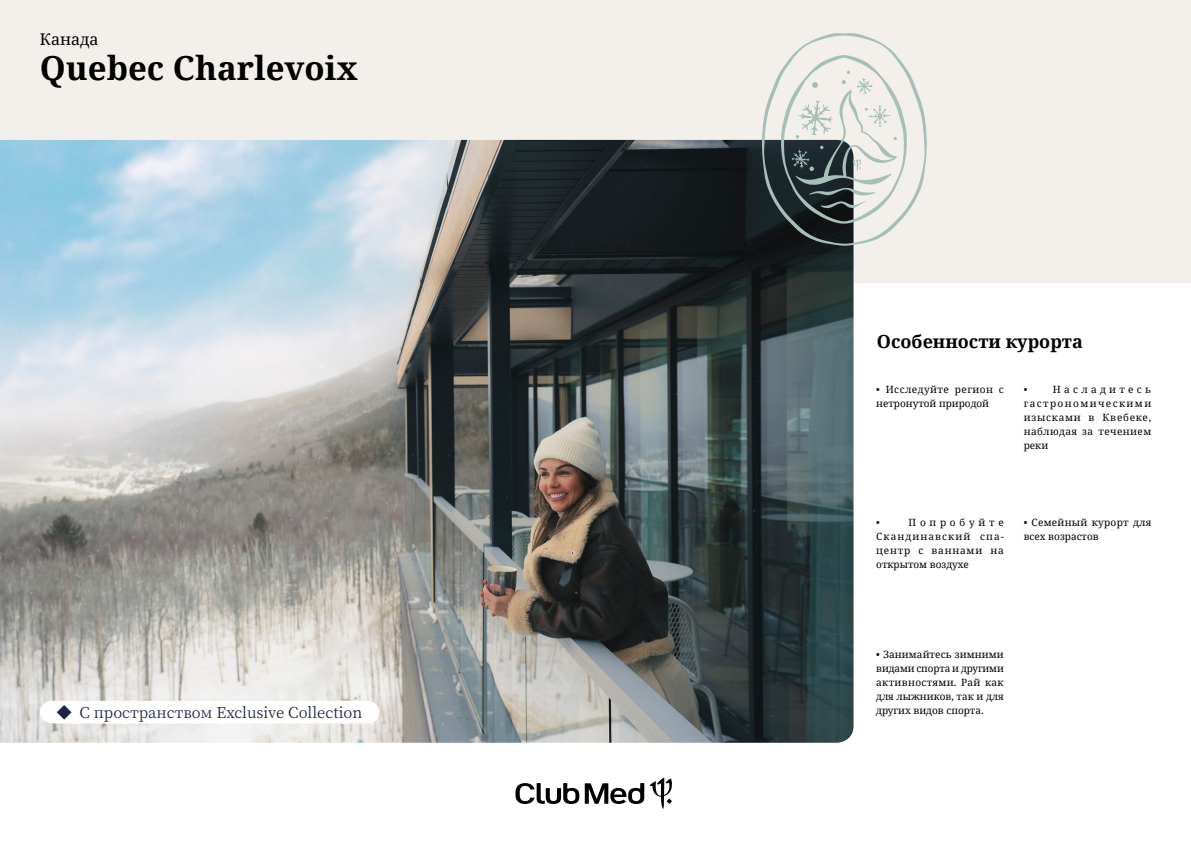
<style>
.page{position:relative;width:1191px;height:842px;background:#f3f0ec}
.page>*{position:absolute;margin:0;border:0;box-sizing:border-box;transform-origin:0 0}
.t1{font:700 33px "Noto Serif";color:#000}
.t2{font:700 18px "Noto Serif";color:#000}
.t3{font:16px "Noto Serif";color:#000}
.t4{font:15px "Noto Serif KR";color:#1e2346}
.t5{font:10px/14px "Noto Serif";letter-spacing:.03em;color:#000;text-align:justify}
.t6{font:10px/14px "Noto Serif";color:#000}
</style>
<div class="page">
<div style="left:0;top:283px;width:1191px;height:559px;background:#fff"></div>
<img style="left:0;top:140px;width:853px;height:603px">
<svg style="left:762px;top:33px;width:164px;height:213px"></svg>
<svg style="left:51px;top:701px;width:317px;height:22px"></svg>
<svg style="left:515px;top:778px;width:157px;height:31px"></svg>
<h3 class="t3" style="left:40px;top:29px;width:60px">Канада</h3>
<h1 class="t1" style="left:40px;top:45px;width:319px">Quebec Charlevoix</h1>
<h3 class="t4" style="left:57px;top:704px;width:307px">◆ С пространством Exclusive Collection</h3>
<h2 class="t2" style="left:877px;top:329px;width:207px">Особенности курорта</h2>
<p class="t6" style="left:876px;top:382px;width:129px">• Исследуйте регион c нетронутой природой</p>
<p class="t5" style="left:1023px;top:382px;width:129px;text-indent:29px">Насладитесь гастрономическими изысками в Квебеке, наблюдая за течением реки</p>
<p class="t5" style="left:1023px;top:382px;width:5px">•</p>
<p class="t5" style="left:876px;top:515px;width:129px;text-indent:32px">Попробуйте Скандинавский спа&shy;центр с ваннами на открытом воздухе</p>
<p class="t5" style="left:876px;top:515px;width:5px">•</p>
<p class="t5" style="left:1023px;top:515px;width:129px">• Семейный курорт для всех возрастов</p>
<p class="t5" style="left:876px;top:647px;width:129px">• Занимайтесь зимними видами спорта и другими активностями. Рай как для лыжников, так и для других видов спорта.</p>
</div>
